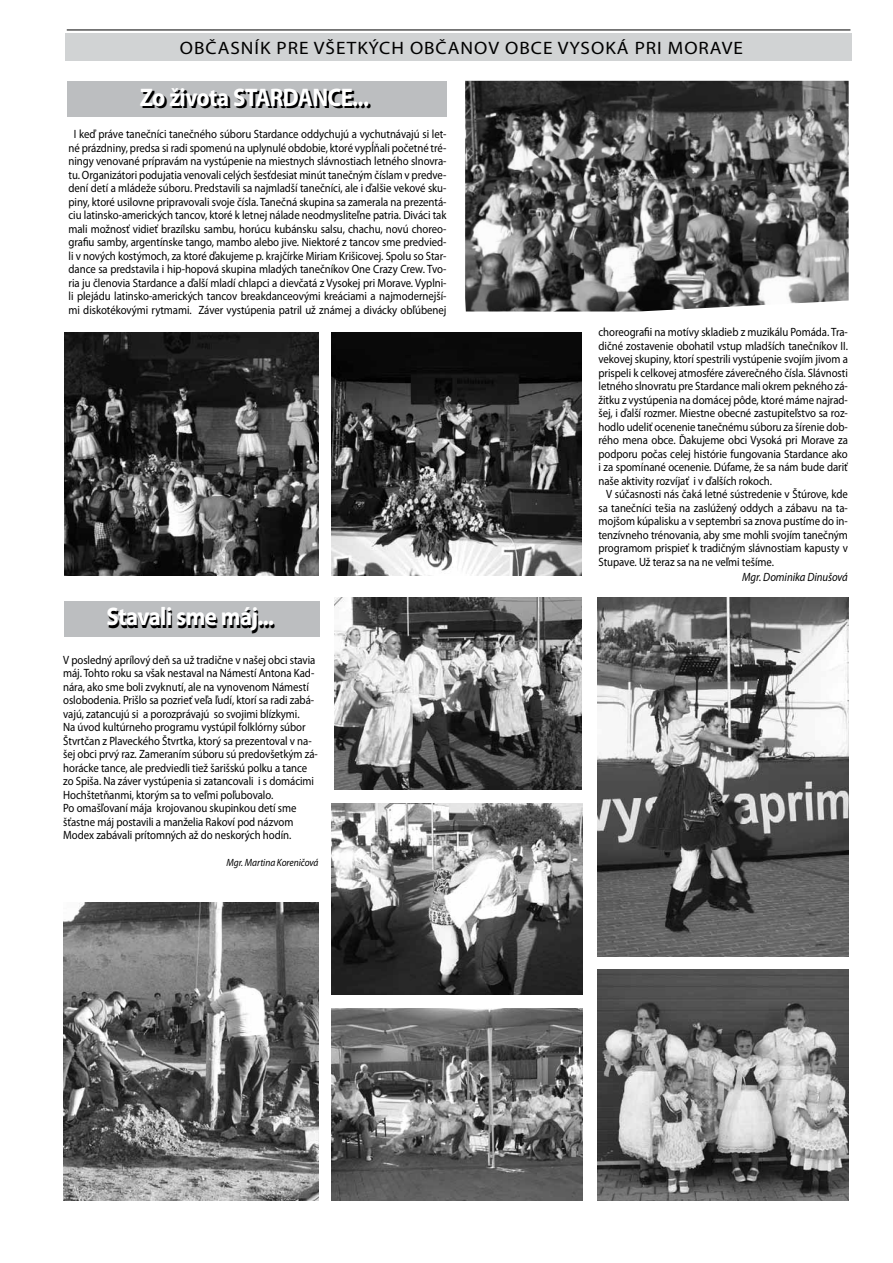
<style>
.page{position:relative;width:893px;height:1263px;background:#fff}
.page>*{position:absolute;margin:0;border:0;box-sizing:border-box;transform-origin:0 0}
.t1{font:700 25.5px "Myriad Pro";letter-spacing:-.025em;color:#000;scale:.9 1}
.t2{font:700 25.5px "Myriad Pro";color:#fff;scale:.9 1}
.t3{font:18px "Myriad Pro";letter-spacing:.05em;color:#000;scale:1.07 1}
.t4{font:12px/13.5px "Myriad Pro";letter-spacing:-.005em;color:#000;text-align:justify;scale:.9 1}
.t5{font:italic 12px "Myriad Pro";letter-spacing:-.005em;color:#000;scale:.9 1}
.t6{font:italic 10.5px "Myriad Pro";letter-spacing:-.005em;color:#000;scale:.9 1}
</style>
<div class="page">
<div style="left:65px;top:33px;width:786px;height:27px;background:#d1d3d4"></div>
<hr style="left:67px;top:30px;width:783px;height:1px;background:#000">
<div style="left:67px;top:81px;width:379px;height:36px;background:#bcbec0"></div>
<div style="left:64px;top:601px;width:255px;height:35px;background:#bcbec0"></div>
<img style="left:63px;top:903px;width:255px;height:297px">
<img style="left:332px;top:803px;width:251px;height:192px">
<img style="left:598px;top:969px;width:251px;height:231px">
<img style="left:332px;top:1009px;width:251px;height:191px">
<img style="left:465px;top:81px;width:384px;height:230px">
<img style="left:335px;top:598px;width:247px;height:191px">
<img style="left:598px;top:598px;width:251px;height:359px">
<img style="left:65px;top:332px;width:253px;height:244px">
<img style="left:332px;top:332px;width:250px;height:244px">
<h2 class="t3" style="left:180px;top:37px;width:528px">OBČASNÍK PRE VŠETKÝCH OBČANOV OBCE VYSOKÁ PRI MORAVE</h2>
<h1 class="t1" style="left:142px;top:83px;width:256px">Zo života STARDANCE...</h1>
<p class="t4" style="left:69px;top:127px;width:421px;text-align:center">I keď práve tanečníci tanečného súboru Stardance oddychujú a vychutnávajú si let&shy;né prázdniny, predsa si radi spomenú na uplynulé obdobie, ktoré vypĺňali početné tré&shy;ningy venované prípravám na vystúpenie na miestnych slávnostiach letného slnovra&shy;tu. Organizátori podujatia venovali celých šesťdesiat minút tanečným číslam v predve&shy;dení detí a mládeže súboru. Predstavili sa najmladší tanečníci, ale i ďalšie vekové sku&shy;piny, ktoré usilovne pripravovali svoje čísla. Tanečná skupina sa zamerala na prezentá&shy;ciu latinsko-amerických tancov, ktoré k letnej nálade neodmysliteľne patria. Diváci tak mali možnosť vidieť brazílsku sambu, horúcu kubánsku salsu, chachu, novú choreo&shy;grafiu samby, argentínske tango, mambo alebo jive. Niektoré z tancov sme predvied&shy;li v nových kostýmoch, za ktoré ďakujeme p. krajčírke Miriam Krišicovej. Spolu so Star&shy;dance sa predstavila i hip-hopová skupina mladých tanečníkov One Crazy Crew. Tvo&shy;ria ju členovia Stardance a ďalší mladí chlapci a dievčatá z Vysokej pri Morave. Vyplni&shy;li plejádu latinsko-amerických tancov breakdanceovými kreáciami a najmodernejší&shy;mi diskotékovými rytmami. Záver vystúpenia patril už známej a divácky obľúbenej</p>
<h1 class="t2" style="left:352px;top:80px;width:8px">.</h1>
<h1 class="t1" style="left:108px;top:603px;width:188px">Stavali sme máj...</h1>
<p class="t4" style="left:63px;top:653px;width:284px;text-align:left">V posledný aprílový deň sa už tradične v našej obci stavia máj. Tohto roku sa však nestaval na Námestí Antona Kad&shy;nára, ako sme boli zvyknutí, ale na vynovenom Námestí oslobodenia. Prišlo sa pozrieť veľa ľudí, ktorí sa radi zabá&shy;vajú, zatancujú si a porozprávajú so svojimi blízkymi.<br>Na úvod kultúrneho programu vystúpil folklórny súbor Štvrtčan z Plaveckého Štvrtka, ktorý sa prezentoval v na&shy;šej obci prvý raz. Zameraním súboru sú predovšetkým zá&shy;horácke tance, ale predviedli tiež šarišskú polku a tance zo Spiša. Na záver vystúpenia si zatancovali i s domácimi Hochštetňanmi, ktorým sa to veľmi poľubovalo.<br>Po omašľovaní mája krojovanou skupinkou detí sme šťastne máj postavili a manželia Rakoví pod názvom Modex zabávali prítomných až do neskorých hodín.</p>
<p class="t6" style="left:226px;top:856px;width:104px">Mgr. Martina Koreničová</p>
<p class="t4" style="left:598px;top:325px;width:279px">choreografii na motívy skladieb z muzikálu Pomáda. Tra&shy;dičné zostavenie obohatil vstup mladších tanečníkov II. vekovej skupiny, ktorí spestrili vystúpenie svojím jivom a prispeli k celkovej atmosfére záverečného čísla. Slávnosti letného slnovratu pre Stardance mali okrem pekného zá&shy;žitku z vystúpenia na domácej pôde, ktoré máme najrad&shy;šej, i ďalší rozmer. Miestne obecné zastupiteľstvo sa roz&shy;hodlo udeliť ocenenie tanečnému súboru za šírenie dob&shy;rého mena obce. Ďakujeme obci Vysoká pri Morave za podporu počas celej histórie fungovania Stardance ako i za spomínané ocenenie. Dúfame, že sa nám bude dariť naše aktivity rozvíjať i v ďalších rokoch.</p>
<p class="t4" style="left:598px;top:487px;width:279px;text-indent:8px">V súčasnosti nás čaká letné sústredenie v Štúrove, kde sa tanečníci tešia na zaslúžený oddych a zábavu na ta&shy;mojšom kúpalisku a v septembri sa znova pustíme do in&shy;tenzívneho trénovania, aby sme mohli svojím tanečným programom prispieť k tradičným slávnostiam kapusty v Stupave. Už teraz sa na ne veľmi tešíme.</p>
<p class="t5" style="left:742px;top:569px;width:119px">Mgr. Dominika Dinušová</p>
</div>
